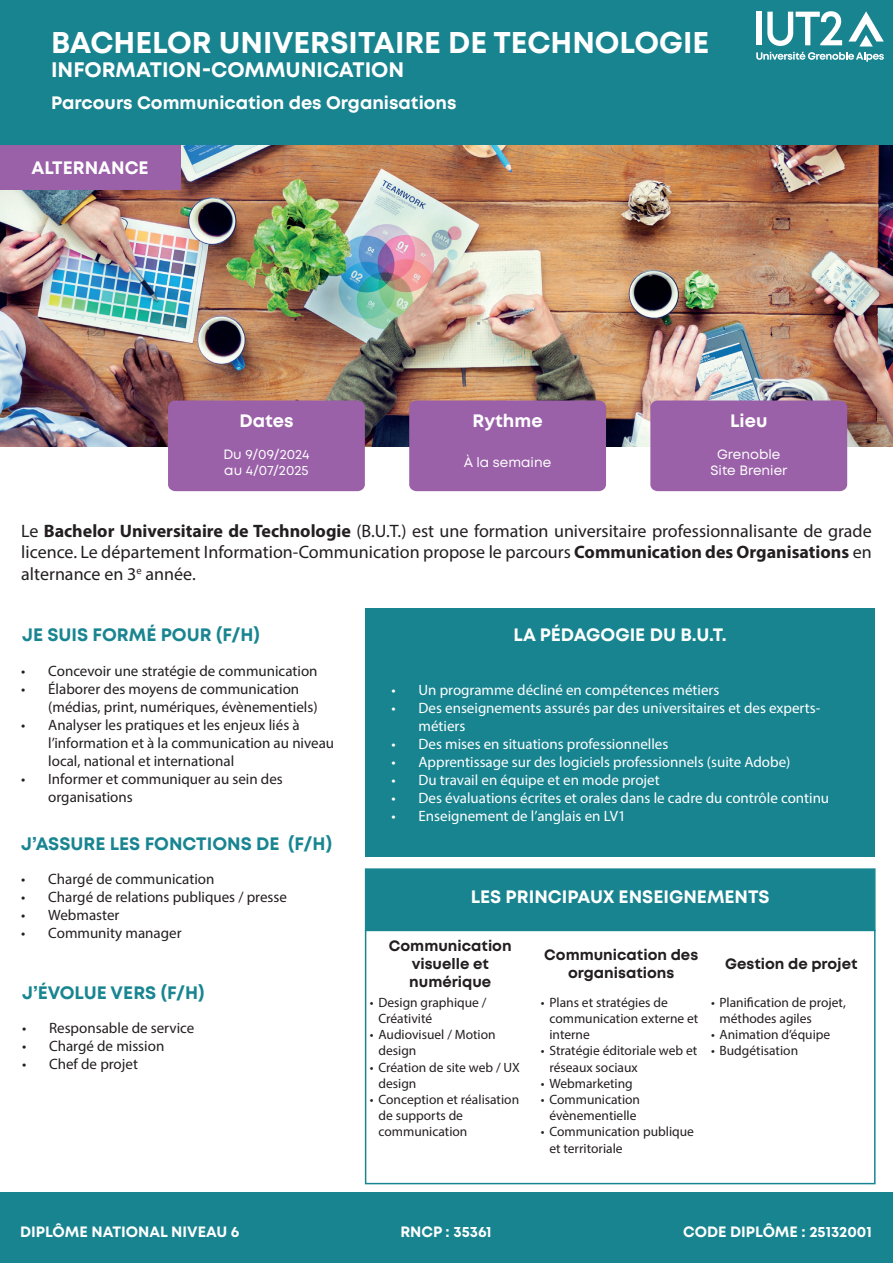
<style>
.page{position:relative;width:893px;height:1263px;background:#fff}
.page>*{position:absolute;margin:0;border:0;box-sizing:border-box;transform-origin:0 0}
.t1{font:700 30px "Mont";color:#fff}
.t2{font:700 21px "Mont";color:#fff}
.t3{font:18px/21.6px "Myriad Pro";color:#231f20;text-align:justify}
.t4{font:700 18px "Mont";color:#fff}
.t5{font:700 18px "Mont";color:#188591}
.t6{font:15px/18px "Myriad Pro";color:#231f20}
.t7{font:15px/18px "Myriad Pro";color:#fff}
.t8{font:700 15px/18px "Mont";color:#231f20;text-align:center}
.t9{font:700 15px "Mont";color:#fff}
.t10{font:13.5px/16.2px "Myriad Pro";color:#231f20}
.t11{font:13.5px/16.2px "Mont";color:#fff;text-align:center}
.s1{font-weight:700}
</style>
<div class="page">
<div style="left:0;top:0;width:893px;height:145px;background:#188490"></div>
<div style="left:1px;top:1192px;width:892px;height:71px;background:#188490"></div>
<svg style="left:756px;top:11px;width:128px;height:51px"></svg>
<img style="left:0;top:145px;width:893px;height:301px">
<div style="left:366px;top:608px;width:509px;height:249px;background:#188490"></div>
<div style="left:365px;top:868px;width:510px;height:63px;background:#188490;border:2px solid #188591"></div>
<div style="left:365px;top:929px;width:510px;height:255px;border:2px solid #188591"></div>
<div style="left:0;top:145px;width:180px;height:44px;background:#9a61a8"></div>
<div style="left:409px;top:400px;width:197px;height:91px;background:#9a61a8;border-radius:7px"></div>
<div style="left:650px;top:400px;width:197px;height:91px;background:#9a61a8;border-radius:7px"></div>
<div style="left:168px;top:400px;width:197px;height:91px;background:#9a61a8;border-radius:7px"></div>
<h1 class="t1" style="left:51px;top:23px;width:660px">BACHELOR UNIVERSITAIRE DE TECHNOLOGIE</h1>
<h2 class="t2" style="left:51px;top:56px;width:355px">INFORMATION-COMMUNICATION</h2>
<p class="t4" style="left:51px;top:91px;width:407px">Parcours Communication des Organisations</p>
<p class="t4" style="left:32px;top:156px;width:119px">ALTERNANCE</p>
<p class="t4" style="left:239px;top:409px;width:56px">Dates</p>
<p class="t11" style="left:223px;top:446px;width:88px;text-align:left">Du 9/09/2024 au 4/07/2025</p>
<p class="t4" style="left:473px;top:409px;width:72px">Rythme</p>
<p class="t11" style="left:464px;top:455px;width:89px">À la semaine</p>
<p class="t4" style="left:730px;top:409px;width:39px">Lieu</p>
<p class="t11" style="left:710px;top:446px;width:78px">Grenoble<br>Site Brenier</p>
<p class="t3" style="left:21px;top:520px;width:852px">Le <span class="s1">Bachelor Universitaire de Technologie</span> (B.U.T.) est une formation universitaire professionnalisante de grade licence. Le département Information-Communication propose le parcours <span class="s1">Communication des Organisations</span> en alternance en 3<sup>e</sup> année.</p>
<p class="t5" style="left:22px;top:623px;width:239px">JE SUIS FORMÉ POUR (F/H)</p>
<p class="t4" style="left:514px;top:623px;width:215px">LA PÉDAGOGIE DU B.U.T.</p>
<p class="t6" style="left:21px;top:662px;width:298px">• Concevoir une stratégie de communication</p>
<p class="t6" style="left:48px;top:680px;width:271px;text-indent:-27px">• Élaborer des moyens de communication (médias, print, numériques, évènementiels)</p>
<p class="t6" style="left:48px;top:716px;width:287px;text-indent:-27px">• Analyser les pratiques et les enjeux liés à l’information et à la communication au niveau local, national et international</p>
<p class="t6" style="left:48px;top:770px;width:236px;text-indent:-27px">• Informer et communiquer au sein des organisations</p>
<p class="t5" style="left:21px;top:832px;width:312px">J’ASSURE LES FONCTIONS DE (F/H)</p>
<p class="t6" style="left:21px;top:869px;width:195px">• Chargé de communication</p>
<p class="t6" style="left:21px;top:887px;width:267px">• Chargé de relations publiques / presse</p>
<p class="t6" style="left:21px;top:905px;width:100px">• Webmaster</p>
<p class="t6" style="left:21px;top:923px;width:162px">• Community manager</p>
<p class="t5" style="left:22px;top:981px;width:184px">J’ÉVOLUE VERS (F/H)</p>
<p class="t6" style="left:22px;top:1019px;width:174px">• Responsable de service</p>
<p class="t6" style="left:22px;top:1037px;width:144px">• Chargé de mission</p>
<p class="t6" style="left:22px;top:1055px;width:117px">• Chef de projet</p>
<p class="t9" style="left:20px;top:1222px;width:221px">DIPLÔME NATIONAL NIVEAU 6</p>
<p class="t7" style="left:391px;top:681px;width:329px">• Un programme décliné en compétences métiers</p>
<p class="t7" style="left:418px;top:699px;width:403px;text-indent:-27px">• Des enseignements assurés par des universitaires et des experts&shy;métiers</p>
<p class="t7" style="left:391px;top:735px;width:278px">• Des mises en situations professionnelles</p>
<p class="t7" style="left:391px;top:753px;width:400px">• Apprentissage sur des logiciels professionnels (suite Adobe)</p>
<p class="t7" style="left:391px;top:771px;width:270px">• Du travail en équipe et en mode projet</p>
<p class="t7" style="left:391px;top:789px;width:439px">• Des évaluations écrites et orales dans le cadre du contrôle continu</p>
<p class="t7" style="left:391px;top:807px;width:236px">• Enseignement de l’anglais en LV1</p>
<p class="t4" style="left:471px;top:885px;width:300px">LES PRINCIPAUX ENSEIGNEMENTS</p>
<p class="t8" style="left:389px;top:936px;width:124px">Communication visuelle et numérique</p>
<p class="t8" style="left:544px;top:946px;width:155px">Communication des organisations</p>
<p class="t8" style="left:725px;top:955px;width:134px">Gestion de projet</p>
<p class="t10" style="left:378px;top:994px;width:110px;text-indent:-9px">• Design graphique /<br>Créativité</p>
<p class="t10" style="left:378px;top:1026px;width:119px;text-indent:-9px">• Audiovisuel / Motion design</p>
<p class="t10" style="left:378px;top:1059px;width:143px;text-indent:-9px">• Création de site web / UX design</p>
<p class="t10" style="left:378px;top:1091px;width:142px;text-indent:-9px">• Conception et réalisation de supports de communication</p>
<p class="t10" style="left:719px;top:994px;width:128px;text-indent:-9px">• Planification de projet, méthodes agiles</p>
<p class="t10" style="left:711px;top:1026px;width:121px">• Animation d’équipe</p>
<p class="t10" style="left:711px;top:1042px;width:89px">• Budgétisation</p>
<p class="t10" style="left:549px;top:994px;width:150px;text-indent:-9px">• Plans et stratégies de communication externe et interne</p>
<p class="t10" style="left:549px;top:1042px;width:149px;text-indent:-9px">• Stratégie éditoriale web et réseaux sociaux</p>
<p class="t10" style="left:541px;top:1075px;width:93px">• Webmarketing</p>
<p class="t10" style="left:541px;top:1091px;width:101px;text-align:center">• Communication évènementielle</p>
<p class="t10" style="left:549px;top:1123px;width:146px;text-indent:-9px">• Communication publique et territoriale</p>
<p class="t9" style="left:400px;top:1222px;width:93px">RNCP : 35361</p>
<p class="t9" style="left:683px;top:1222px;width:190px">CODE DIPLÔME : 25132001</p>
</div>
